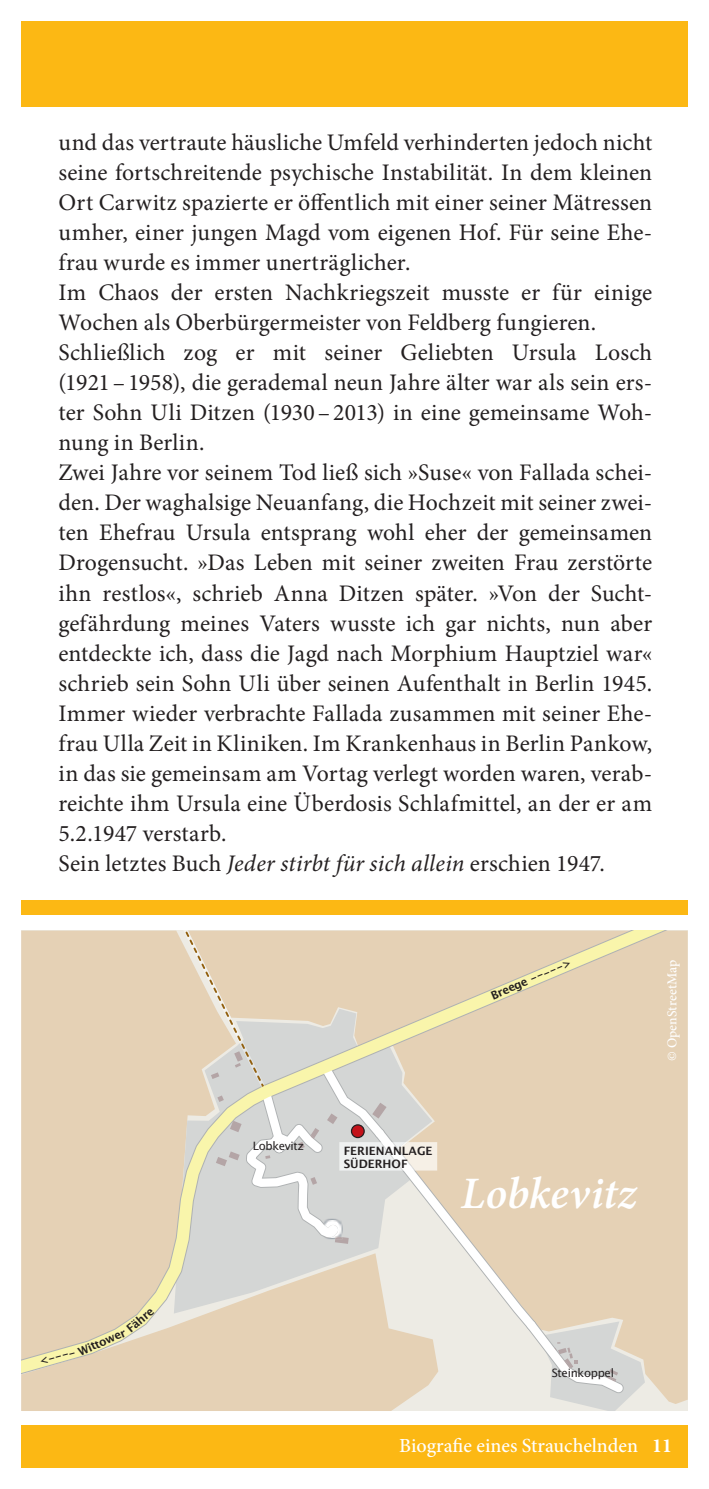
<style>
.page{position:relative;width:709px;height:1489px;background:#fff}
.page>*{position:absolute;margin:0;border:0;box-sizing:border-box;transform-origin:0 0}
.t1{font:italic 600 45px "Minion Pro";letter-spacing:-.005em;color:#fff}
.t2{font:23.75px/30px "Minion Pro";letter-spacing:.005em;color:#231f20}
.t3{font:500 20px "Minion Pro";letter-spacing:-.005em;color:#fff}
.t4{font:500 13.75px "Minion Pro";color:#fff}
.t5{font:700 11.5px/12.8px "Lucida Grande";color:#231f20}
.t6{font:11.5px "Lucida Grande";letter-spacing:-.025em;color:#231f20}
.s1{font-style:italic}
.s2{font-weight:700}
</style>
<div class="page">
<div style="left:21px;top:1424px;width:666px;height:43px;background:#fcb814"></div>
<div style="left:21px;top:21px;width:666px;height:85px;background:#fcb814"></div>
<div style="left:21px;top:900px;width:666px;height:14px;background:#fcb814"></div>
<div style="left:21px;top:930px;width:666px;height:206px;background:#e5d1b5"></div>
<svg style="left:21px;top:1136px;width:666px;height:274px;background:#e5d2b7"></svg>
<svg style="left:22px;top:930px;width:623px;height:480px;background:#e3d5bf"></svg>
<p class="t2" style="left:58px;top:128px;width:595px">und das vertraute häusliche Umfeld verhinderten jedoch nicht seine fortschreitende psychische Instabilität. In dem kleinen Ort Carwitz spazierte er öffentlich mit einer seiner Mätressen umher, einer jungen Magd vom eigenen Hof. Für seine Ehe&shy;frau wurde es immer unerträglicher.<br>Im Chaos der ersten Nachkriegszeit musste er für einige Wochen als Oberbürgermeister von Feldberg fungieren.<br>Schließlich zog er mit seiner Geliebten Ursula Losch (1921–1958), die gerademal neun Jahre älter war als sein ers&shy;ter Sohn Uli Ditzen (1930–2013) in eine gemeinsame Woh&shy;nung in Berlin.<br>Zwei Jahre vor seinem Tod ließ sich »Suse« von Fallada schei&shy;den. Der waghalsige Neuanfang, die Hochzeit mit seiner zwei&shy;ten Ehefrau Ursula entsprang wohl eher der gemeinsamen Drogensucht. »Das Leben mit seiner zweiten Frau zerstörte ihn restlos«, schrieb Anna Ditzen später. »Von der Sucht&shy;gefährdung meines Vaters wusste ich gar nichts, nun aber entdeckte ich, dass die Jagd nach Morphium Hauptziel war« schrieb sein Sohn Uli über seinen Aufenthalt in Berlin 1945.<br>Immer wieder verbrachte Fallada zusammen mit seiner Ehe&shy;frau Ulla Zeit in Kliniken. Im Krankenhaus in Berlin Pankow, in das sie gemeinsam am Vortag verlegt worden waren, verab&shy;reichte ihm Ursula eine Überdosis Schlafmittel, an der er am 5.2.1947 verstarb.<br>Sein letztes Buch <span class="s1">Jeder stirbt für sich allein</span> erschien 1947.</p>
<p class="t6" style="left:253px;top:1139px;width:53px">Lobkevitz</p>
<p class="t5" style="left:489px;top:989px;width:88px;rotate:-23deg">Breege -----&gt;</p>
<p class="t4" style="left:662px;top:1060px;width:102px;rotate:-90deg">© OpenStreetMap</p>
<p class="t5" style="left:344px;top:1144px;width:90px">FERIENANLAGE<br>SÜDERHOF</p>
<h1 class="t1" style="left:461px;top:1161px;width:177px">Lobkevitz</h1>
<p class="t5" style="left:124px;top:1324px;width:33px;rotate:-40deg">Fähre</p>
<p class="t5" style="left:76px;top:1345px;width:52px;rotate:-24deg">Wittower</p>
<p class="t5" style="left:38px;top:1354px;width:39px;rotate:-15deg">&lt;----</p>
<p class="t6" style="left:551px;top:1366px;width:64px">Steinkoppel</p>
<p class="t3" style="left:399px;top:1431px;width:274px">Biografie eines Strauchelnden <span class="s2">11</span></p>
</div>
